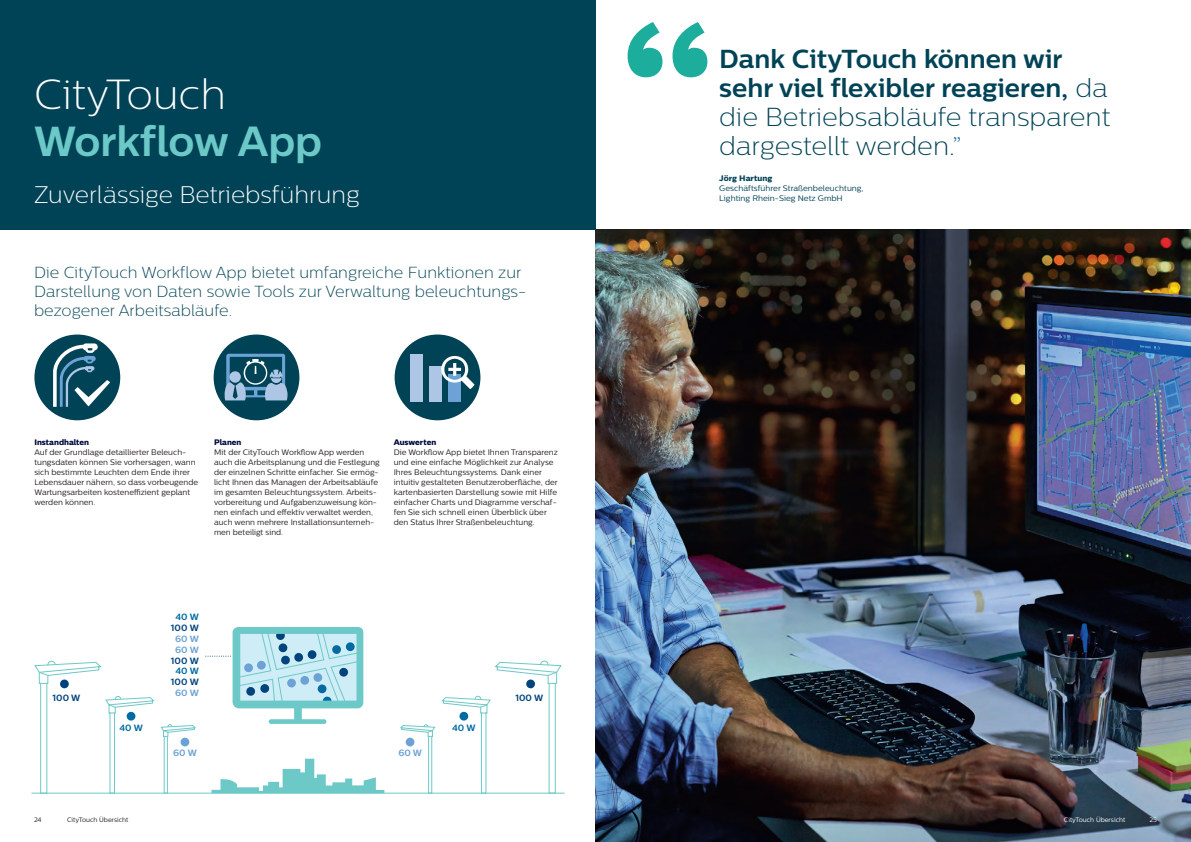
<style>
.page{position:relative;width:1191px;height:842px;background:#fff}
.page>*{position:absolute;margin:0;border:0;box-sizing:border-box;transform-origin:0 0}
.t1{font:700 42px/47px "Centrale Sans";color:#6cc9c7}
.body_text_7_5pt_bold{font:700 26px/29px "Centrale Sans";color:#004356}
.t2{font:24px "Centrale Sans X Light";color:#fff}
.CopyText_light_16_19{font:16px/19px "Centrale Sans X Light";letter-spacing:.005em;color:#004356}
.t3{font:700 9.1px/10.9px "Centrale Sans";color:#01437c;text-align:center}
.t4{font:700 9.1px "Centrale Sans";color:#006ba3}
.t5{font:700 9.1px "Centrale Sans";color:#6ca2d6}
.body_text_7_5pt_bold-2{font:8px/10px "Centrale Sans";color:#231f20}
._02_-_BODYTEXT{font:8px "Centrale Sans";color:#004356}
._02_-_BODYTEXT-2{font:8px "Centrale Sans X Bold";color:#004356}
.t6{font:6.5px "Centrale Sans";color:#231f20}
.t7{font:6.5px "Centrale Sans";color:#fff}
.s1{font-family:"Centrale Sans X Light";font-weight:400;color:#fff}
.s2{font-family:"Centrale Sans X Bold";color:#00073b}
.s3{color:#006ba3}
.s4{color:#6ca2d6}
.s5{font-family:"Centrale Sans X Light";font-weight:400}
.s6{font-family:"Centrale Sans X Light";font-weight:400;color:#005b8f}
</style>
<div class="page">
<img style="left:596px;top:230px;width:595px;height:612px">
<div style="left:0;top:0;width:596px;height:230px;background:#004356"></div>
<svg style="left:627px;top:22px;width:80px;height:55px"></svg>
<svg style="left:211px;top:759px;width:173px;height:34px"></svg>
<svg style="left:34px;top:661px;width:163px;height:132px"></svg>
<svg style="left:399px;top:660px;width:163px;height:133px"></svg>
<svg style="left:205px;top:627px;width:158px;height:97px"></svg>
<hr style="left:31px;top:793px;width:533px;height:1px;background:#6cc9c7">
<div style="left:394px;top:334px;width:86px;height:86px;background:#004356;border-radius:50%"></div>
<div style="left:429px;top:366px;width:13px;height:35px;background:#adc6e6"></div>
<div style="left:448px;top:374px;width:13px;height:27px;background:#6ca2d6"></div>
<div style="left:410px;top:354px;width:13px;height:47px;background:#adc6e6"></div>
<svg style="left:441px;top:356px;width:33px;height:33px"></svg>
<div style="left:34px;top:334px;width:86px;height:86px;background:#004356;border-radius:50%"></div>
<svg style="left:53px;top:343px;width:57px;height:64px"></svg>
<div style="left:214px;top:334px;width:85px;height:86px;background:#004356;border-radius:50%"></div>
<svg style="left:225px;top:354px;width:62px;height:46px"></svg>
<p class="t1" style="left:34px;top:69px;width:290px"><span class="s1">CityTouch<br></span>Workflow App</p>
<p class="t2" style="left:34px;top:181px;width:327px">Zuverlässige Betriebsführung</p>
<p class="CopyText_light_16_19" style="left:34px;top:263px;width:494px">Die CityTouch Workflow App bietet umfangreiche Funktionen zur<br>Darstellung von Daten sowie Tools zur Verwaltung beleuchtungs&shy;bezogener Arbeitsabläufe.</p>
<p class="body_text_7_5pt_bold-2" style="left:34px;top:437px;width:165px"><span class="s2">Instandhalten<br></span>Auf der Grundlage detaillierter Beleuch&shy;tungsdaten können Sie vorhersagen, wann sich bestimmte Leuchten dem Ende ihrer Lebensdauer nähern, so dass vorbeugende Wartungsarbeiten kosteneffizient geplant werden können.</p>
<p class="body_text_7_5pt_bold-2" style="left:214px;top:437px;width:167px"><span class="s2">Planen<br></span>Mit der CityTouch Workflow App werden auch die Arbeitsplanung und die Festlegung der einzelnen Schritte einfacher. Sie ermög&shy;licht Ihnen das Managen der Arbeitsabläufe im gesamten Beleuchtungssystem. Arbeits&shy;vorbereitung und Aufgabenzuweisung kön&shy;nen einfach und effektiv verwaltet werden, auch wenn mehrere Installationsunterneh&shy;men beteiligt sind.</p>
<p class="body_text_7_5pt_bold-2" style="left:394px;top:437px;width:165px"><span class="s2">Auswerten<br></span>Die Workflow App bietet Ihnen Transparenz und eine einfache Möglichkeit zur Analyse Ihres Beleuchtungssystems. Dank einer intuitiv gestalteten Benutzeroberfläche, der kartenbasierten Darstellung sowie mit Hilfe einfacher Charts und Diagramme verschaf&shy;fen Sie sich schnell einen Überblick über den Status Ihrer Straßenbeleuchtung.</p>
<p class="t3" style="left:53px;top:692px;width:29px">100 W</p>
<p class="t4" style="left:119px;top:723px;width:25px">40 W</p>
<p class="t3" style="left:171px;top:611px;width:29px"><span class="s3">40 W<br></span>100 W<br><span class="s4">60 W<br>60 W<br></span>100 W<br><span class="s3">40 W<br></span>100 W<br><span class="s4">60 W</span></p>
<p class="t5" style="left:173px;top:748px;width:25px">60 W</p>
<p class="t5" style="left:398px;top:748px;width:25px">60 W</p>
<p class="t4" style="left:452px;top:723px;width:25px">40 W</p>
<p class="t3" style="left:515px;top:692px;width:29px">100 W</p>
<p class="body_text_7_5pt_bold" style="left:719px;top:44px;width:392px">Dank CityTouch können wir sehr viel flexibler reagieren, <span class="s5">da die Betriebsabläufe transparent dargestellt werden.</span><span class="s6">”</span></p>
<p class="_02_-_BODYTEXT-2" style="left:719px;top:174px;width:55px">Jörg Hartung</p>
<p class="_02_-_BODYTEXT" style="left:719px;top:184px;width:146px">Geschäftsführer Straßenbeleuchtung,</p>
<p class="_02_-_BODYTEXT" style="left:719px;top:194px;width:125px">Lighting Rhein-Sieg Netz GmbH</p>
<p class="t6" style="left:34px;top:816px;width:9px">24</p>
<p class="t6" style="left:67px;top:816px;width:63px">CityTouch Übersicht</p>
<p class="t7" style="left:1064px;top:816px;width:63px">CityTouch Übersicht</p>
<p class="t7" style="left:1149px;top:816px;width:9px">25</p>
</div>
